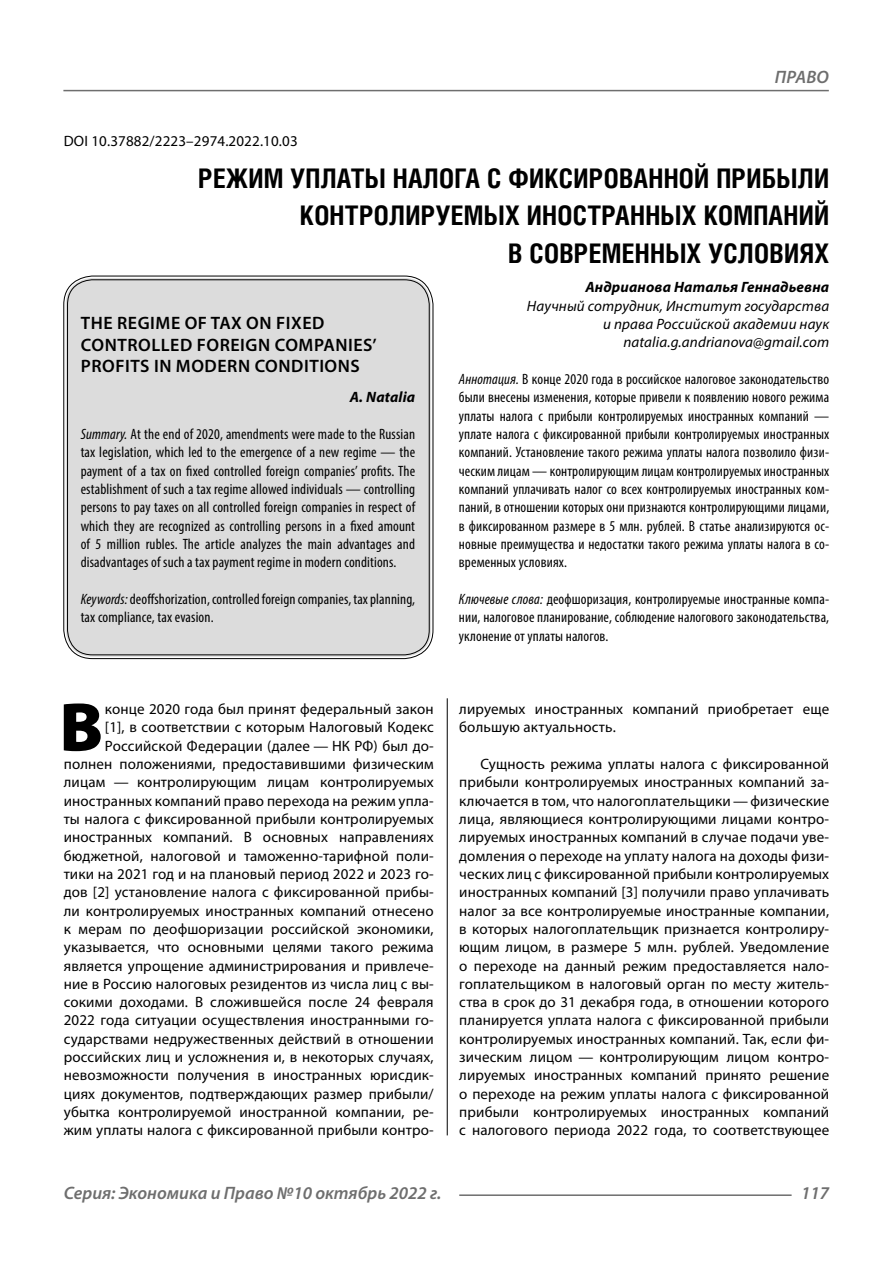
<style>
.page{position:relative;width:893px;height:1263px;background:#fff}
.page>*{position:absolute;margin:0;border:0;box-sizing:border-box;transform-origin:0 0}
.Bukvica{font:900 69.3px "Myriad Pro";color:#000}
.Header{font:700 27px/37.5px "Helios Cond C";letter-spacing:.01em;color:#000;text-align:right}
.Header-eng{font:600 18px/21.6px "Myriad Pro";letter-spacing:.03em;color:#000}
.t1{font:italic 600 18px "Myriad Pro";color:#6e6e6e}
.Bukvica-2{font:15px/18.3px "Myriad Pro";letter-spacing:.01em;color:#000;text-align:right}
.Normal{font:15px/18.3px "Myriad Pro";letter-spacing:.01em;color:#000;text-align:justify}
.Annotation-rus{font:condensed 15px/18.3px "Myriad Pro";letter-spacing:.01em;color:#000;text-align:justify}
.Annotation-eng{font:condensed 15px/18.3px "Myriad Pro";letter-spacing:.01em;color:#000;text-align:justify}
.Author-doc{font:italic 15px/18.3px "Myriad Pro";letter-spacing:.01em;color:#000;text-align:right}
.DOI{font:15px "Myriad Pro";letter-spacing:.01em;color:#000}
.Author-email{font:italic 15px "Myriad Pro";letter-spacing:.01em;color:#000}
.Author{font:italic 700 15px "Myriad Pro";letter-spacing:.01em;color:#000}
.Author-eng{font:italic 700 15px "Myriad Pro";letter-spacing:.01em;color:#000}
.s1{font-style:italic}
</style>
<div class="page">
<hr style="left:447px;top:696px;width:1px;height:439px;background:#000">
<div style="left:66px;top:278px;width:365px;height:379px;background:#dcdcdc;border-radius:27px"></div>
<hr style="left:63px;top:90px;width:766px;height:1px;background:#6e6e6e">
<hr style="left:459px;top:1194px;width:333px;height:2px;background:#6e6e6e">
<p class="t1" style="left:775px;top:66px;width:56px">ПРАВО</p>
<p class="DOI" style="left:64px;top:132px;width:235px">DOI 10.37882/2223–2974.2022.10.03</p>
<p class="Header" style="left:198px;top:159px;width:633px">РЕЖИМ УПЛАТЫ НАЛОГА С ФИКСИРОВАННОЙ ПРИБЫЛИ<br>КОНТРОЛИРУЕМЫХ ИНОСТРАННЫХ КОМПАНИЙ<br>В СОВРЕМЕННЫХ УСЛОВИЯХ</p>
<p class="Author" style="left:585px;top:278px;width:245px">Андрианова Наталья Геннадьевна</p>
<p class="Author-doc" style="left:527px;top:296px;width:304px">Научный сотрудник, Институт государства и права Российской академии наук</p>
<p class="Author-email" style="left:623px;top:333px;width:207px">natalia.g.andrianova@gmail.com</p>
<p class="Annotation-rus" style="left:459px;top:370px;width:372px"><span class="s1">Аннотация.</span> В конце 2020 года в российское налоговое законодательство были внесены изменения, которые привели к появлению нового режима уплаты налога с прибыли контролируемых иностранных компаний — уплате налога с фиксированной прибыли контролируемых иностранных компаний. Установление такого режима уплаты налога позволило физи&shy;ческим лицам — контролирующим лицам контролируемых иностранных компаний уплачивать налог со всех контролируемых иностранных ком&shy;паний, в отношении которых они признаются контролирующими лицами, в фиксированном размере в 5 млн. рублей. В статье анализируются ос&shy;новные преимущества и недостатки такого режима уплаты налога в со&shy;временных условиях.</p>
<p class="Annotation-rus" style="left:459px;top:590px;width:372px"><span class="s1">Ключевые слова:</span> деофшоризация, контролируемые иностранные компа&shy;нии, налоговое планирование, соблюдение налогового законодательства, уклонение от уплаты налогов.</p>
<p class="Header-eng" style="left:81px;top:312px;width:298px">THE REGIME OF TAX ON FIXED<br>CONTROLLED FOREIGN COMPANIES’<br>PROFITS IN MODERN CONDITIONS</p>
<p class="Author-eng" style="left:350px;top:388px;width:67px">A. Natalia</p>
<p class="Annotation-eng" style="left:81px;top:425px;width:336px"><span class="s1">Summary.</span> At the end of 2020, amendments were made to the Russian tax legislation, which led to the emergence of a new regime — the payment of a tax on fixed controlled foreign companies’ profits. The establishment of such a tax regime allowed individuals — controlling persons to pay taxes on all controlled foreign companies in respect of which they are recognized as controlling persons in a fixed amount of 5 million rubles. The article analyzes the main advantages and disadvantages of such a tax payment regime in modern conditions.</p>
<p class="Annotation-eng" style="left:81px;top:590px;width:336px"><span class="s1">Keywords:</span> deoffshorization, controlled foreign companies, tax planning, tax compliance, tax evasion.</p>
<p class="Bukvica-2" style="left:64px;top:699px;width:371px">конце 2020 года был принят федеральный закон<br>[1], в соответствии с которым Налоговый Кодекс Российской Федерации (далее — НК РФ) был до&shy;полнен положениями, предоставившими физическим лицам — контролирующим лицам контролируемых иностранных компаний право перехода на режим упла&shy;ты налога с фиксированной прибыли контролируемых иностранных компаний. В основных направлениях бюджетной, налоговой и таможенно-тарифной поли&shy;тики на 2021 год и на плановый период 2022 и 2023 го&shy;дов [2] установление налога с фиксированной прибы&shy;ли контролируемых иностранных компаний отнесено к мерам по деофшоризации российской экономики, указывается, что основными целями такого режима является упрощение администрирования и привлече&shy;ние в Россию налоговых резидентов из числа лиц с вы&shy;сокими доходами. В сложившейся после 24 февраля 2022 года ситуации осуществления иностранными го&shy;сударствами недружественных действий в отношении российских лиц и усложнения и, в некоторых случаях, невозможности получения в иностранных юрисдик&shy;циях документов, подтверждающих размер прибыли/ убытка контролируемой иностранной компании, ре&shy;жим уплаты налога с фиксированной прибыли контро-</p>
<p class="Bukvica-2" style="left:459px;top:699px;width:371px;text-align:left">лируемых иностранных компаний приобретает еще большую актуальность.</p>
<p class="Bukvica" style="left:59px;top:681px;width:45px">В</p>
<p class="Normal" style="left:459px;top:754px;width:371px;text-indent:21px">Сущность режима уплаты налога с фиксированной прибыли контролируемых иностранных компаний за&shy;ключается в том, что налогоплательщики—физические лица, являющиеся контролирующими лицами контро&shy;лируемых иностранных компаний в случае подачи уве&shy;домления о переходе на уплату налога на доходы физи&shy;ческих лиц с фиксированной прибыли контролируемых иностранных компаний [3] получили право уплачивать налог за все контролируемые иностранные компании, в которых налогоплательщик признается контролиру&shy;ющим лицом, в размере 5 млн. рублей. Уведомление о переходе на данный режим предоставляется нало&shy;гоплательщиком в налоговый орган по месту житель&shy;ства в срок до 31 декабря года, в отношении которого планируется уплата налога с фиксированной прибыли контролируемых иностранных компаний. Так, если фи&shy;зическим лицом — контролирующим лицом контро&shy;лируемых иностранных компаний принято решение о переходе на режим уплаты налога с фиксированной прибыли контролируемых иностранных компаний с налогового периода 2022 года, то соответствующее</p>
<p class="t1" style="left:64px;top:1182px;width:379px">Серия: Экономика и Право №10 октябрь 2022 г.</p>
<p class="t1" style="left:801px;top:1182px;width:30px">117</p>
</div>
